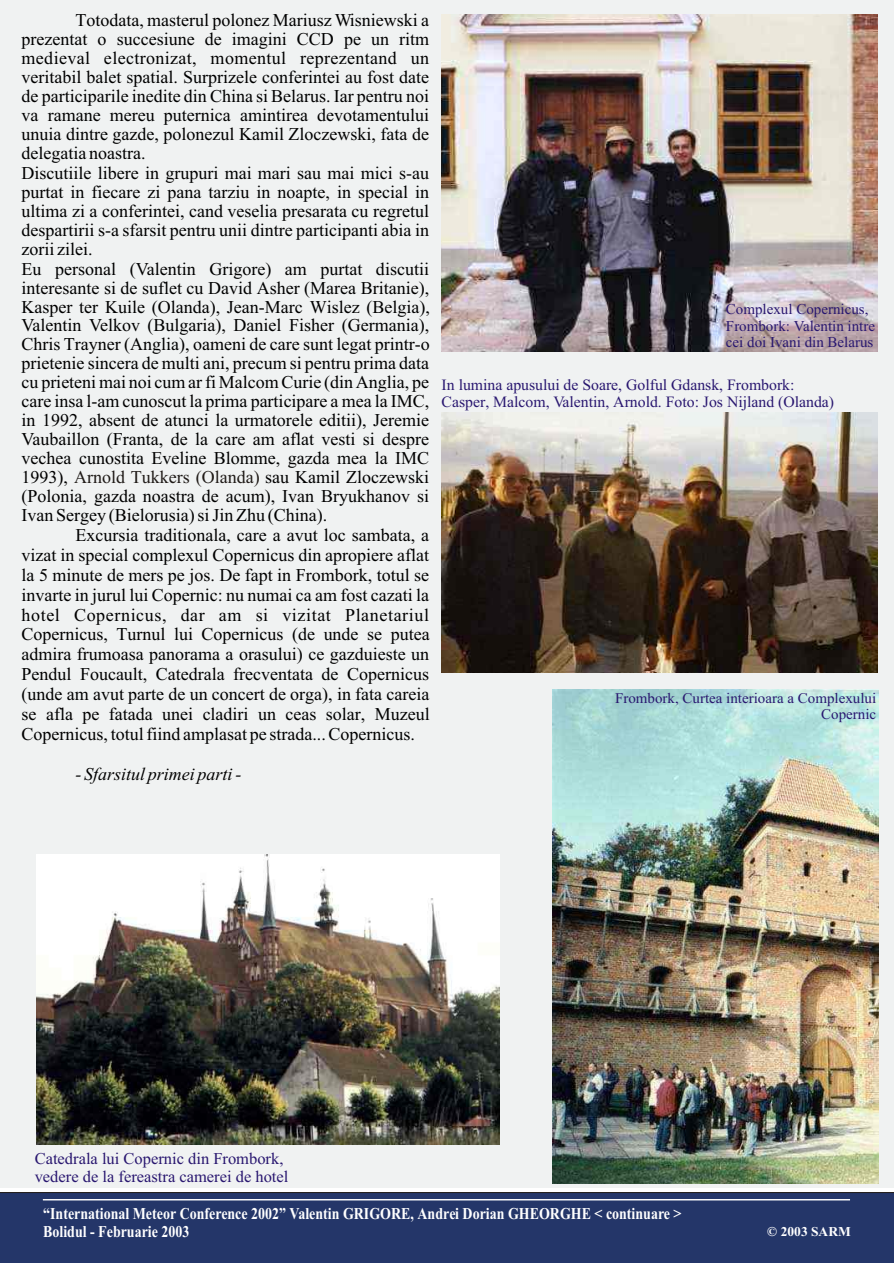
<style>
.page{position:relative;width:894px;height:1263px;background:#fff}
.page>*{position:absolute;margin:0;border:0;box-sizing:border-box;transform-origin:0 0}
.t1{font:18px/19px "Times New Roman CE";color:#000}
.t2{font:italic 18px "Times New Roman CE";color:#000}
.t3{font:700 16.5px/18.3px "Times New Roman CE";color:#fff;scale:.85 1}
.t4{font:16.5px/18.3px "Times New Roman CE";color:#291770}
.t5{font:15.75px/17.4px "Times New Roman CE";color:#291770}
.t6{font:15px/16.6px "Times New Roman CE";color:#291770}
.t7{font:14.7px/16.4px "Times New Roman CE";color:#291770;text-align:right}
.t8{font:700 13.5px "Times New Roman CE";color:#fff}
.s1{color:#1f1a17}
</style>
<div class="page">
<div style="left:0;top:1192px;width:894px;height:71px;background:#243669"></div>
<hr style="left:43px;top:1199px;width:807px;height:1px;background:#fff">
<div style="left:0;top:0;width:894px;height:1188px;background:#f0f2f2"></div>
<img style="left:36px;top:854px;width:464px;height:290px">
<img style="left:441px;top:14px;width:436px;height:337px">
<img style="left:552px;top:690px;width:326px;height:494px">
<img style="left:441px;top:413px;width:437px;height:260px">
<p class="t1" style="left:22px;top:13px;width:410px;text-indent:54px">Totodata, masterul polonez Mariusz Wisniewski a prezentat o succesiune de imagini CCD pe un ritm medieval electronizat, momentul reprezentand un veritabil balet spatial. Surprizele conferintei au fost date de participarile inedite din China si Belarus. Iar pentru noi va ramane mereu puternica amintirea devotamentului unuia dintre gazde, polonezul Kamil Zloczewski, fata de delegatia noastra.<br>Discutiile libere in grupuri mai mari sau mai mici s-au purtat in fiecare zi pana tarziu in noapte, in special in ultima zi a conferintei, cand veselia presarata cu regretul despartirii s-a sfarsit pentru unii dintre participanti abia in zorii zilei.<br>Eu personal (Valentin Grigore) am purtat discutii interesante si de suflet cu David Asher (Marea Britanie), Kasper ter Kuile (Olanda), Jean-Marc Wislez (Belgia), Valentin Velkov (Bulgaria), Daniel Fisher (Germania), Chris Trayner (Anglia), oameni de care sunt legat printr-o prietenie sincera de multi ani, precum si pentru prima data cu prieteni mai noi cum ar fi Malcom Curie (din Anglia, pe care insa l-am cunoscut la prima participare a mea la IMC, in 1992, absent de atunci la urmatorele editii), Jeremie Vaubaillon (Franta, de la care am aflat vesti si despre vechea cunostita Eveline Blomme, gazda mea la IMC 1993), <span class="s1">Arnold Tukkers (Olanda)</span> sau Kamil Zloczewski (Polonia, gazda noastra de acum), Ivan Bryukhanov si Ivan Sergey (Bielorusia) si Jin Zhu (China).</p>
<p class="t1" style="left:22px;top:527px;width:410px;line-height:20px;text-align:justify;text-indent:54px">Excursia traditionala, care a avut loc sambata, a vizat in special complexul Copernicus din apropiere aflat la 5 minute de mers pe jos. De fapt in Frombork, totul se invarte in jurul lui Copernic: nu numai ca am fost cazati la hotel Copernicus, dar am si vizitat Planetariul Copernicus, Turnul lui Copernicus (de unde se putea admira frumoasa panorama a orasului) ce gazduieste un Pendul Foucault, Catedrala frecventata de Copernicus (unde am avut parte de un concert de orga), in fata careia se afla pe fatada unei cladiri un ceas solar, Muzeul Copernicus, totul fiind amplasat pe strada... Copernicus.</p>
<p class="t2" style="left:76px;top:768px;width:167px">- Sfarsitul primei parti -</p>
<p class="t6" style="left:726px;top:302px;width:151px">Complexul Copernicus,<br>Frombork: Valentin intre cei doi Ivani din Belarus</p>
<p class="t5" style="left:442px;top:378px;width:394px">In lumina apusului de Soare, Golful Gdansk, Frombork:<br>Casper, Malcom, Valentin, Arnold. Foto: Jos Nijland (Olanda)</p>
<p class="t7" style="left:615px;top:691px;width:263px">Frombork, Curtea interioara a Complexului<br>Copernic</p>
<p class="t4" style="left:35px;top:1150px;width:255px">Catedrala lui Copernic din Frombork, vedere de la fereastra camerei de hotel</p>
<p class="t3" style="left:43px;top:1206px;width:753px">“International Meteor Conference 2002” Valentin GRIGORE, Andrei Dorian GHEORGHE &lt; continuare &gt;<br>Bolidul - Februarie 2003</p>
<p class="t8" style="left:767px;top:1226px;width:85px">© 2003 SARM</p>
</div>
